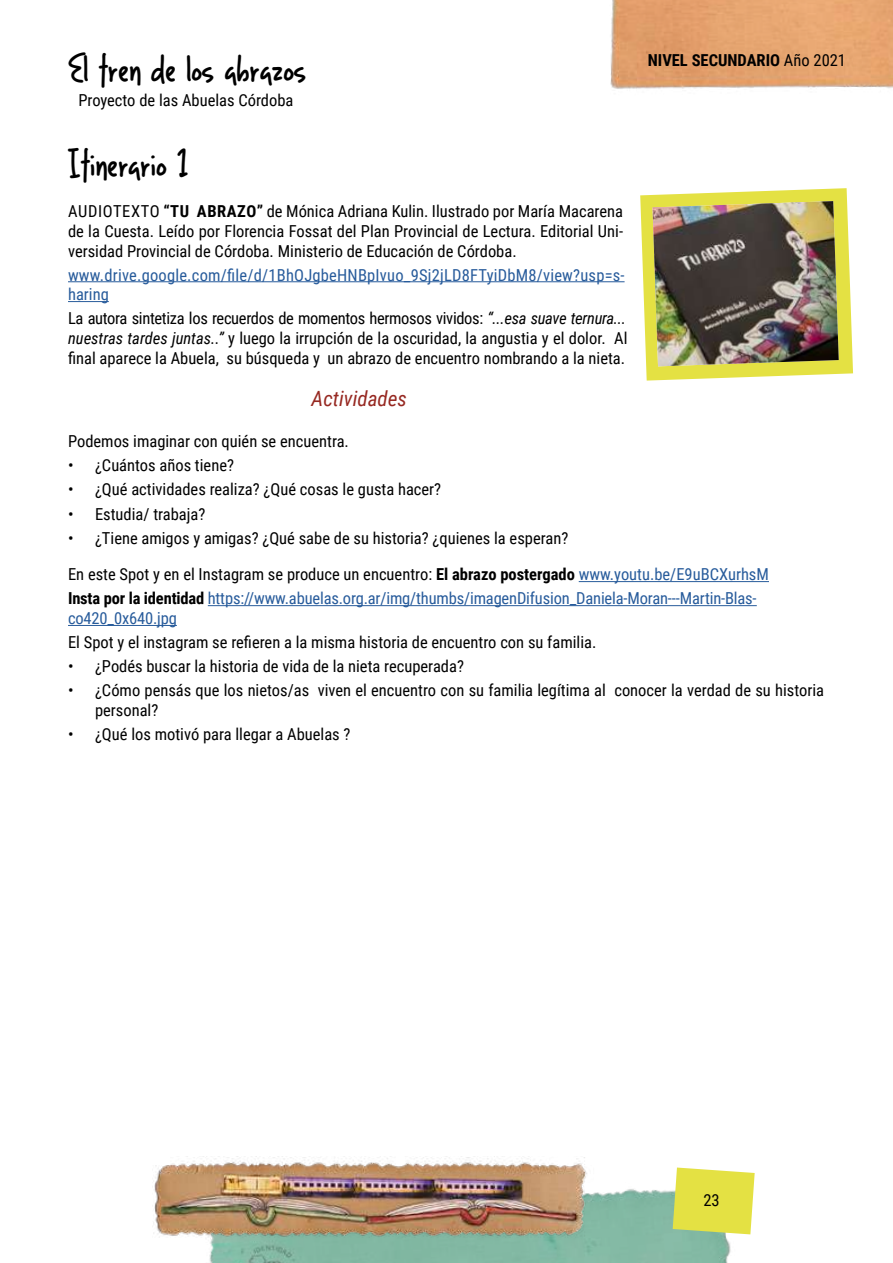
<style>
.page{position:relative;width:893px;height:1263px;background:#fff}
.page>*{position:absolute;margin:0;border:0;box-sizing:border-box;transform-origin:0 0}
.t1{font:36px "Lightupthe World";color:#000}
.t2{font:italic 21px "Roboto Condensed";color:#962821}
.t3{font:16.5px/19.8px "Roboto Condensed";color:#000;text-align:justify}
.t4{font:16.5px/19.8px "Roboto Condensed";color:#275b9b}
.t5{font:700 16.5px "Roboto Condensed";color:#000}
.s1{font-weight:400}
.s2{font-weight:700}
.s3{font-style:italic}
.s4{color:#000}
.s5{font-weight:700;color:#000}
</style>
<div class="page">
<img style="left:209px;top:1189px;width:522px;height:74px">
<svg style="left:673px;top:1167px;width:82px;height:67px;background:#e2e257"></svg>
<img style="left:610px;top:0;width:283px;height:89px">
<img style="left:153px;top:1157px;width:447px;height:83px">
<hr style="left:68px;top:281px;width:557px;height:1px;background:#275b9b">
<hr style="left:68px;top:301px;width:41px;height:1px;background:#275b9b">
<hr style="left:579px;top:581px;width:190px;height:1px;background:#275b9b">
<hr style="left:208px;top:605px;width:549px;height:1px;background:#275b9b">
<hr style="left:68px;top:625px;width:109px;height:1px;background:#275b9b">
<svg style="left:640px;top:188px;width:213px;height:193px"></svg>
<img style="left:652px;top:201px;width:187px;height:165px">
<h1 class="t1" style="left:68px;top:42px;width:240px">El tren de los abrazos</h1>
<p class="t3" style="left:78px;top:90px;width:217px">Proyecto de las Abuelas Córdoba</p>
<p class="t5" style="left:648px;top:49px;width:200px">NIVEL SECUNDARIO <span class="s1">Año 2021</span></p>
<h1 class="t1" style="left:68px;top:137px;width:122px">Itinerario 1</h1>
<p class="t3" style="left:68px;top:201px;width:556px">AUDIOTEXTO <span class="s2">“TU ABRAZO”</span> de Mónica Adriana Kulin. Ilustrado por María Macarena de la Cuesta. Leído por Florencia Fossat del Plan Provincial de Lectura. Editorial Uni&shy;versidad Provincial de Córdoba. Ministerio de Educación de Córdoba.</p>
<p class="t4" style="left:68px;top:264px;width:558px">www.drive.google.com/file/d/1BhOJgbeHNBpIvuo_9Sj2jLD8FTyiDbM8/view?usp=s&shy;haring</p>
<p class="t3" style="left:68px;top:308px;width:561px">La autora sintetiza los recuerdos de momentos hermosos vividos: <span class="s3">“...esa suave ternura... nuestras tardes juntas..”</span> y luego la irrupción de la oscuridad, la angustia y el dolor. Al final aparece la Abuela, su búsqueda y un abrazo de encuentro nombrando a la nieta.</p>
<p class="t2" style="left:312px;top:384px;width:97px">Actividades</p>
<p class="t3" style="left:68px;top:431px;width:282px">Podemos imaginar con quién se encuentra.</p>
<p class="t3" style="left:68px;top:455px;width:167px">• ¿Cuántos años tiene?</p>
<p class="t3" style="left:68px;top:479px;width:375px">• ¿Qué actividades realiza? ¿Qué cosas le gusta hacer?</p>
<p class="t3" style="left:68px;top:503px;width:139px">• Estudia/ trabaja?</p>
<p class="t3" style="left:68px;top:527px;width:502px">• ¿Tiene amigos y amigas? ¿Qué sabe de su historia? ¿quienes la esperan?</p>
<p class="t4" style="left:68px;top:562px;width:702px;line-height:24px"><span class="s4">En este Spot y en el Instagram se produce un encuentro:</span> <span class="s5">El abrazo postergado</span> www.youtu.be/E9uBCXurhsM<br><span class="s5">Insta por la identidad</span> https://www.abuelas.org.ar/img/thumbs/imagenDifusion_Daniela-Moran---Martin-Blas-</p>
<p class="t4" style="left:68px;top:608px;width:110px">co420_0x640.jpg</p>
<p class="t3" style="left:68px;top:632px;width:530px">El Spot y el instagram se refieren a la misma historia de encuentro con su familia.</p>
<p class="t3" style="left:68px;top:656px;width:397px">• ¿Podés buscar la historia de vida de la nieta recuperada?</p>
<p class="t3" style="left:95px;top:680px;width:731px;text-indent:-27px">• ¿Cómo pensás que los nietos/as viven el encuentro con su familia legítima al conocer la verdad de su historia personal?</p>
<p class="t3" style="left:68px;top:724px;width:284px">• ¿Qué los motivó para llegar a Abuelas ?</p>
<p class="t3" style="left:703px;top:1189px;width:18px">23</p>
</div>
